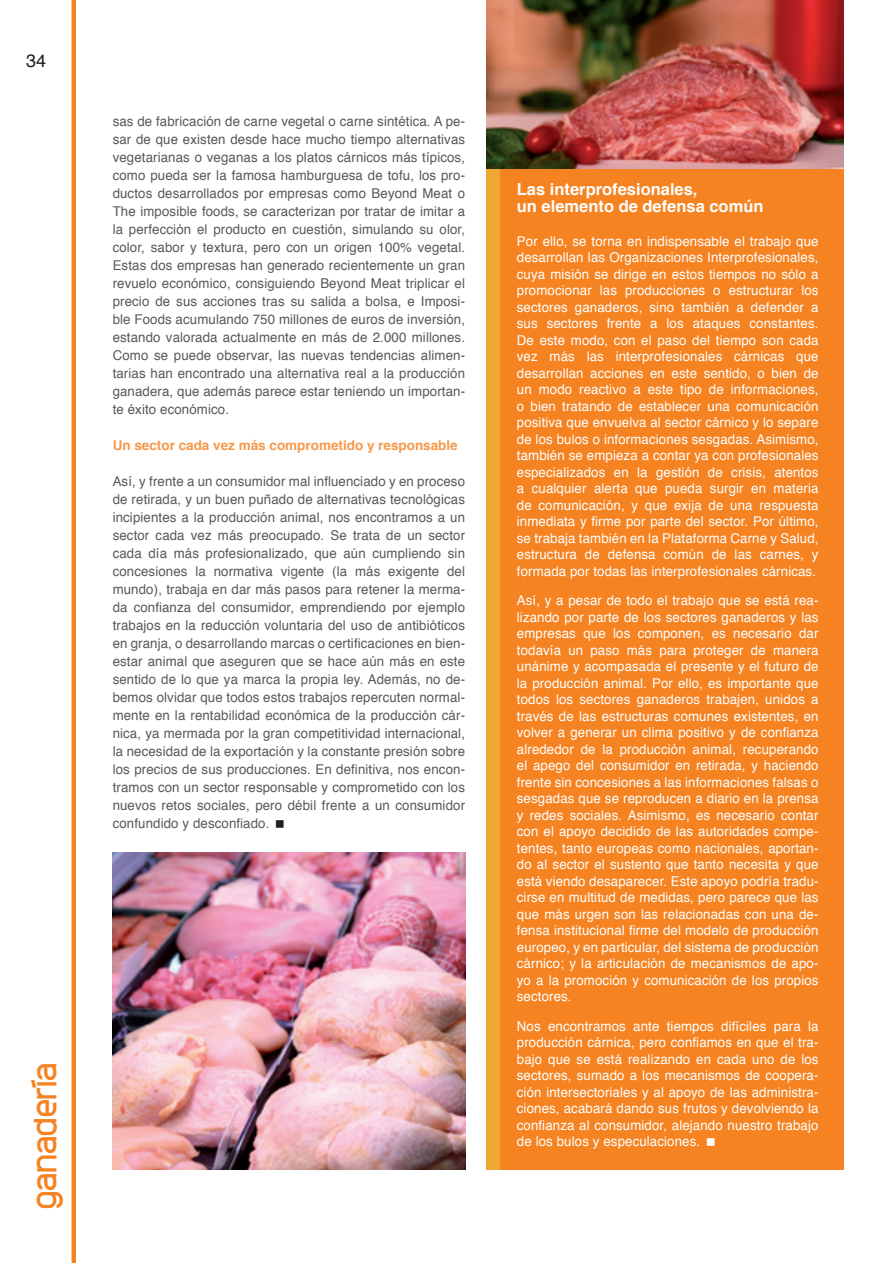
<style>
.page{position:relative;width:893px;height:1263px;background:#fff}
.page>*{position:absolute;margin:0;border:0;box-sizing:border-box;transform-origin:0 0}
.t1{font:30px "Monark";color:#f58322}
.t2{font:18px "Helvetica";color:#231f20}
.t3{font:700 16.5px/17.2px "Helvetica";color:#fff}
.t4{font:13.5px/16.5px "Helvetica";letter-spacing:.01em;color:#fff;text-align:justify}
.t5{font:13.5px/18px "Helvetica";letter-spacing:.01em;color:#57585a;text-align:justify}
.t6{font:700 13.5px "Helvetica";color:#f7984a}
</style>
<div class="page">
<hr style="left:72px;top:0;width:4px;height:1263px;background:#f58322">
<div style="left:487px;top:166px;width:357px;height:1003px;background:#f58322"></div>
<div style="left:487px;top:115px;width:13px;height:1054px;background:#efa933"></div>
<img style="left:113px;top:853px;width:352px;height:316px">
<img style="left:487px;top:0;width:357px;height:169px">
<h2 class="t2" style="left:26px;top:46px;width:22px">34</h2>
<p class="t5" style="left:113px;top:113px;width:354px">sas de fabricación de carne vegetal o carne sintética. A pe&shy;sar de que existen desde hace mucho tiempo alternativas vegetarianas o veganas a los platos cárnicos más típicos, como pueda ser la famosa hamburguesa de tofu, los pro&shy;ductos desarrollados por empresas como Beyond Meat o The imposible foods, se caracterizan por tratar de imitar a la perfección el producto en cuestión, simulando su olor, color, sabor y textura, pero con un origen 100% vegetal.<br>Estas dos empresas han generado recientemente un gran revuelo económico, consiguiendo Beyond Meat triplicar el precio de sus acciones tras su salida a bolsa, e Imposi&shy;ble Foods acumulando 750 millones de euros de inversión, estando valorada actualmente en más de 2.000 millones.<br>Como se puede observar, las nuevas tendencias alimen&shy;tarias han encontrado una alternativa real a la producción ganadera, que además parece estar teniendo un importan&shy;te éxito económico.</p>
<p class="t6" style="left:113px;top:434px;width:347px">Un sector cada vez más comprometido y responsable</p>
<p class="t5" style="left:113px;top:473px;width:354px">Así, y frente a un consumidor mal influenciado y en proceso de retirada, y un buen puñado de alternativas tecnológicas incipientes a la producción animal, nos encontramos a un sector cada vez más preocupado. Se trata de un sector cada día más profesionalizado, que aún cumpliendo sin concesiones la normativa vigente (la más exigente del mundo), trabaja en dar más pasos para retener la merma&shy;da confianza del consumidor, emprendiendo por ejemplo trabajos en la reducción voluntaria del uso de antibióticos en granja, o desarrollando marcas o certificaciones en bien&shy;estar animal que aseguren que se hace aún más en este sentido de lo que ya marca la propia ley. Además, no de&shy;bemos olvidar que todos estos trabajos repercuten normal&shy;mente en la rentabilidad económica de la producción cár&shy;nica, ya mermada por la gran competitividad internacional, la necesidad de la exportación y la constante presión sobre los precios de sus producciones. En definitiva, nos encon&shy;tramos con un sector responsable y comprometido con los nuevos retos sociales, pero débil frente a un consumidor confundido y desconfiado.</p>
<h1 class="t1" style="left:24px;top:1209px;width:148px;rotate:-90deg">ganadería</h1>
<p class="t3" style="left:517px;top:181px;width:248px">Las interprofesionales,<br>un elemento de defensa común</p>
<p class="t4" style="left:517px;top:233px;width:303px">Por ello, se torna en indispensable el trabajo que desarrollan las Organizaciones Interprofesionales, cuya misión se dirige en estos tiempos no sólo a promocionar las producciones o estructurar los sectores ganaderos, sino también a defender a sus sectores frente a los ataques constantes.<br>De este modo, con el paso del tiempo son cada vez más las interprofesionales cárnicas que desarrollan acciones en este sentido, o bien de un modo reactivo a este tipo de informaciones, o bien tratando de establecer una comunicación positiva que envuelva al sector cárnico y lo separe de los bulos o informaciones sesgadas. Asimismo, también se empieza a contar ya con profesionales especializados en la gestión de crisis, atentos a cualquier alerta que pueda surgir en materia de comunicación, y que exija de una respuesta inmediata y firme por parte del sector. Por último, se trabaja también en la Plataforma Carne y Salud, estructura de defensa común de las carnes, y formada por todas las interprofesionales cárnicas.</p>
<p class="t4" style="left:517px;top:593px;width:303px">Así, y a pesar de todo el trabajo que se está rea&shy;lizando por parte de los sectores ganaderos y las empresas que los componen, es necesario dar todavía un paso más para proteger de manera unánime y acompasada el presente y el futuro de la producción animal. Por ello, es importante que todos los sectores ganaderos trabajen, unidos a través de las estructuras comunes existentes, en volver a generar un clima positivo y de confianza alrededor de la producción animal, recuperando el apego del consumidor en retirada, y haciendo frente sin concesiones a las informaciones falsas o sesgadas que se reproducen a diario en la prensa y redes sociales. Asimismo, es necesario contar con el apoyo decidido de las autoridades compe&shy;tentes, tanto europeas como nacionales, aportan&shy;do al sector el sustento que tanto necesita y que está viendo desaparecer. Este apoyo podría tradu&shy;cirse en multitud de medidas, pero parece que las que más urgen son las relacionadas con una de&shy;fensa institucional firme del modelo de producción europeo, y en particular, del sistema de producción cárnico; y la articulación de mecanismos de apo&shy;yo a la promoción y comunicación de los propios sectores.</p>
<p class="t4" style="left:517px;top:1018px;width:303px">Nos encontramos ante tiempos difíciles para la producción cárnica, pero confiamos en que el tra&shy;bajo que se está realizando en cada uno de los sectores, sumado a los mecanismos de coopera&shy;ción intersectoriales y al apoyo de las administra&shy;ciones, acabará dando sus frutos y devolviendo la confianza al consumidor, alejando nuestro trabajo de los bulos y especulaciones.</p>
</div>
